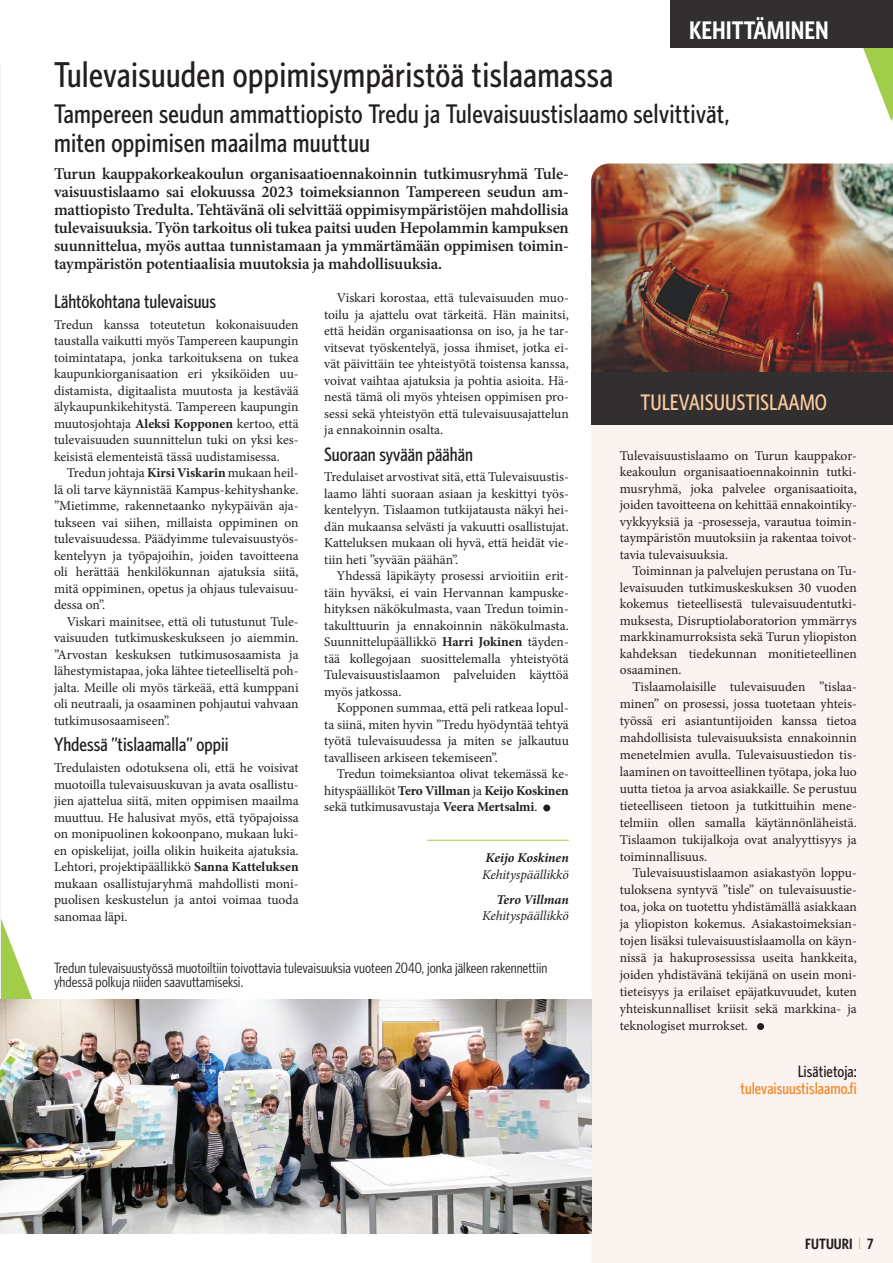
<style>
.page{position:relative;width:893px;height:1263px;background:#fff}
.page>*{position:absolute;margin:0;border:0;box-sizing:border-box;transform-origin:0 0}
.Otsikko{font:500 36px "Whitney Condensed";letter-spacing:.01em;color:#231f20}
.Otsikko-2{font:500 27px/28.5px "Whitney Condensed";letter-spacing:.01em;color:#231f20}
.Väliotsikko{font:600 25.5px "Whitney Condensed";color:#fff}
.Väliotsikko-2{font:500 22.5px "Whitney Condensed";color:#fcca9b}
.Väliotsikko-3{font:500 19.5px "Whitney Condensed";color:#231f20}
.Ingressi{font:600 16.5px/18px "Minion Pro";letter-spacing:-.01em;color:#231f20;text-align:justify}
.Väliotsikko-4{font:500 16.5px/17px "Whitney Condensed";color:#f58520;text-align:right}
.Kuvateksti{font:15px/13.5px "Whitney Condensed";color:#231f20}
.Kuvateksti-2{font:600 15px "Whitney Condensed";color:#231f20}
.Leipäteksti_sisennetty{font:13.5px/16.5px "Minion Pro";color:#231f20;text-align:justify}
.Leipäteksti_ei_sisennetty{font:13.5px/16.5px "Minion Pro";color:#231f20;text-align:justify}
.Leipäteksti_sisennetty-2{font:italic 13.5px/16.5px "Minion Pro";letter-spacing:-.01em;color:#231f20}
.s1{font-weight:700}
.s2{color:#231f20}
.s3{font-weight:300;font-size:16.5px;color:#a1cd4b}
</style>
<div class="page">
<svg style="left:1px;top:918px;width:31px;height:81px"></svg>
<div style="left:592px;top:424px;width:301px;height:839px;background:#faf3f0"></div>
<svg style="left:846px;top:47px;width:47px;height:74px"></svg>
<hr style="left:0;top:63px;width:1px;height:1170px;background:#f0f1f2">
<div style="left:543px;top:804px;width:7px;height:7px;background:#231f20;border-radius:50%"></div>
<hr style="left:427px;top:840px;width:142px;height:1px;background:#a1cd4b">
<div style="left:671px;top:0;width:222px;height:47px;background:#312f30"></div>
<img style="left:0;top:999px;width:592px;height:234px">
<div style="left:757px;top:1023px;width:7px;height:7px;background:#231f20;border-radius:50%"></div>
<img style="left:591px;top:163px;width:302px;height:209px">
<div style="left:591px;top:372px;width:302px;height:52px;background:#312f30"></div>
<h2 class="Väliotsikko" style="left:689px;top:14px;width:141px">KEHITTÄMINEN</h2>
<h1 class="Otsikko" style="left:54px;top:52px;width:561px">Tulevaisuuden oppimisympäristöä tislaamassa</h1>
<h1 class="Otsikko-2" style="left:54px;top:98px;width:677px">Tampereen seudun ammattiopisto Tredu ja Tulevaisuustislaamo selvittivät, miten oppimisen maailma muuttuu</h1>
<p class="Ingressi" style="left:54px;top:164px;width:516px">Turun kauppakorkeakoulun organisaatioennakoinnin tutkimusryhmä Tule&shy;vaisuustislaamo sai elokuussa 2023 toimeksiannon Tampereen seudun am&shy;mattiopisto Tredulta. Tehtävänä oli selvittää oppimisympäristöjen mahdollisia tulevaisuuksia. Työn tarkoitus oli tukea paitsi uuden Hepolammin kampuksen suunnittelua, myös auttaa tunnistamaan ja ymmärtämään oppimisen toimin&shy;taympäristön potentiaalisia muutoksia ja mahdollisuuksia.</p>
<h2 class="Väliotsikko-3" style="left:54px;top:289px;width:164px">Lähtökohtana tulevaisuus</h2>
<p class="Leipäteksti_ei_sisennetty" style="left:54px;top:316px;width:246px">Tredun kanssa toteutetun kokonaisuuden taustalla vaikutti myös Tampereen kaupungin toimintatapa, jonka tarkoituksena on tukea kaupunkiorganisaation eri yksiköiden uu&shy;distamista, digitaalista muutosta ja kestävää älykaupunkikehitystä. Tampereen kaupungin muutosjohtaja <span class="s1">Aleksi Kopponen</span> kertoo, että tulevaisuuden suunnittelun tuki on yksi kes&shy;keisistä elementeistä tässä uudistamisessa.</p>
<p class="Leipäteksti_sisennetty" style="left:54px;top:465px;width:246px;text-indent:13px">Tredun johtaja <span class="s1">Kirsi Viskarin</span> mukaan heil&shy;lä oli tarve käynnistää Kampus-kehityshanke. ”Mietimme, rakennetaanko nykypäivän aja&shy;tukseen vai siihen, millaista oppiminen on tulevaisuudessa. Päädyimme tulevaisuustyös&shy;kentelyyn ja työpajoihin, joiden tavoitteena oli herättää henkilökunnan ajatuksia siitä, mitä oppiminen, opetus ja ohjaus tulevaisuu&shy;dessa on”.</p>
<p class="Leipäteksti_sisennetty" style="left:54px;top:613px;width:246px;text-indent:13px">Viskari mainitsee, että oli tutustunut Tule&shy;vaisuuden tutkimuskeskukseen jo aiemmin. ”Arvostan keskuksen tutkimusosaamista ja lähestymistapaa, joka lähtee tieteelliseltä poh&shy;jalta. Meille oli myös tärkeää, että kumppani oli neutraali, ja osaaminen pohjautui vahvaan tutkimusosaamiseen”.</p>
<h2 class="Väliotsikko-3" style="left:54px;top:732px;width:176px">Yhdessä ”tislaamalla” oppii</h2>
<p class="Leipäteksti_ei_sisennetty" style="left:54px;top:759px;width:246px">Tredulaisten odotuksena oli, että he voisivat muotoilla tulevaisuuskuvan ja avata osallistu&shy;jien ajattelua siitä, miten oppimisen maailma muuttuu. He halusivat myös, että työpajoissa on monipuolinen kokoonpano, mukaan luki&shy;en opiskelijat, joilla olikin huikeita ajatuksia.<br>Lehtori, projektipäällikkö <span class="s1">Sanna Katteluksen </span>mukaan osallistujaryhmä mahdollisti moni&shy;puolisen keskustelun ja antoi voimaa tuoda sanomaa läpi.</p>
<p class="Leipäteksti_sisennetty" style="left:324px;top:290px;width:246px;text-indent:13px">Viskari korostaa, että tulevaisuuden muo&shy;toilu ja ajattelu ovat tärkeitä. Hän mainitsi, että heidän organisaationsa on iso, ja he tar&shy;vitsevat työskentelyä, jossa ihmiset, jotka ei&shy;vät päivittäin tee yhteistyötä toistensa kanssa, voivat vaihtaa ajatuksia ja pohtia asioita. Hä&shy;nestä tämä oli myös yhteisen oppimisen pro&shy;sessi sekä yhteistyön että tulevaisuusajattelun ja ennakoinnin osalta.</p>
<h2 class="Väliotsikko-3" style="left:324px;top:442px;width:150px">Suoraan syvään päähän</h2>
<p class="Leipäteksti_ei_sisennetty" style="left:324px;top:469px;width:246px">Tredulaiset arvostivat sitä, että Tulevaisuustis&shy;laamo lähti suoraan asiaan ja keskittyi työs&shy;kentelyyn. Tislaamon tutkijatausta näkyi hei&shy;dän mukaansa selvästi ja vakuutti osallistujat.<br>Katteluksen mukaan oli hyvä, että heidät vie&shy;tiin heti ”syvään päähän”.</p>
<p class="Leipäteksti_sisennetty" style="left:324px;top:568px;width:246px;text-indent:13px">Yhdessä läpikäyty prosessi arvioitiin erit&shy;täin hyväksi, ei vain Hervannan kampuske&shy;hityksen näkökulmasta, vaan Tredun toimin&shy;takulttuurin ja ennakoinnin näkökulmasta.<br>Suunnittelupäällikkö <span class="s1">Harri Jokinen</span> täyden&shy;tää kollegojaan suosittelemalla yhteistyötä Tulevaisuustislaamon palveluiden käyttöä myös jatkossa.</p>
<p class="Leipäteksti_sisennetty" style="left:324px;top:700px;width:246px;text-indent:13px">Kopponen summaa, että peli ratkeaa lopul&shy;ta siinä, miten hyvin ”Tredu hyödyntää tehtyä työtä tulevaisuudessa ja miten se jalkautuu tavalliseen arkiseen tekemiseen”.</p>
<p class="Leipäteksti_sisennetty" style="left:324px;top:766px;width:246px;text-indent:13px">Tredun toimeksiantoa olivat tekemässä ke&shy;hityspäälliköt <span class="s1">Tero Villman</span> ja <span class="s1">Keijo Koskinen </span>sekä tutkimusavustaja <span class="s1">Veera Mertsalmi</span>.</p>
<p class="Leipäteksti_sisennetty-2" style="left:482px;top:849px;width:88px"><span class="s1">Keijo Koskinen<br></span>Kehityspäällikkö</p>
<p class="Leipäteksti_sisennetty-2" style="left:482px;top:891px;width:88px;text-align:right"><span class="s1">Tero Villman<br></span>Kehityspäällikkö</p>
<p class="Kuvateksti" style="left:54px;top:961px;width:495px">Tredun tulevaisuustyössä muotoiltiin toivottavia tulevaisuuksia vuoteen 2040, jonka jälkeen rakennettiin yhdessä polkuja niiden saavuttamiseksi.</p>
<h2 class="Väliotsikko-2" style="left:640px;top:388px;width:188px">TULEVAISUUSTISLAAMO</h2>
<p class="Leipäteksti_ei_sisennetty" style="left:620px;top:447px;width:239px">Tulevaisuustislaamo on Turun kauppakor&shy;keakoulun organisaatioennakoinnin tutki&shy;musryhmä, joka palvelee organisaatioita, joiden tavoitteena on kehittää ennakointiky&shy;vykkyyksiä ja -prosesseja, varautua toimin&shy;taympäristön muutoksiin ja rakentaa toivot&shy;tavia tulevaisuuksia.</p>
<p class="Leipäteksti_sisennetty" style="left:620px;top:562px;width:239px;text-indent:13px">Toiminnan ja palvelujen perustana on Tu&shy;levaisuuden tutkimuskeskuksen 30 vuoden kokemus tieteellisestä tulevaisuudentutki&shy;muksesta, Disruptiolaboratorion ymmärrys markkinamurroksista sekä Turun yliopiston kahdeksan tiedekunnan monitieteellinen osaaminen.</p>
<p class="Leipäteksti_sisennetty" style="left:620px;top:678px;width:239px;line-height:17px;text-indent:13px">Tislaamolaisille tulevaisuuden ”tislaa&shy;minen” on prosessi, jossa tuotetaan yhteis&shy;työssä eri asiantuntijoiden kanssa tietoa mahdollisista tulevaisuuksista ennakoinnin menetelmien avulla. Tulevaisuustiedon tis&shy;laaminen on tavoitteellinen työtapa, joka luo uutta tietoa ja arvoa asiakkaille. Se perustuu tieteelliseen tietoon ja tutkittuihin mene&shy;telmiin ollen samalla käytännönläheistä.<br>Tislaamon tukijalkoja ovat analyyttisyys ja toiminnallisuus.</p>
<p class="Leipäteksti_sisennetty" style="left:620px;top:865px;width:239px;line-height:17px;text-indent:13px">Tulevaisuustislaamon asiakastyön loppu&shy;tuloksena syntyvä ”tisle” on tulevaisuustie&shy;toa, joka on tuotettu yhdistämällä asiakkaan ja yliopiston kokemus. Asiakastoimeksian&shy;tojen lisäksi tulevaisuustislaamolla on käyn&shy;nissä ja hakuprosessissa useita hankkeita, joiden yhdistävänä tekijänä on usein moni&shy;tieteisyys ja erilaiset epäjatkuvuudet, kuten yhteiskunnalliset kriisit sekä markkina- ja teknologiset murrokset.</p>
<h2 class="Väliotsikko-4" style="left:740px;top:1062px;width:118px"><span class="s2">Lisätietoja: </span>tulevaisuustislaamo.fi</h2>
<p class="Kuvateksti-2" style="left:805px;top:1234px;width:70px">FUTUURI <span class="s3">I</span> 7</p>
</div>
